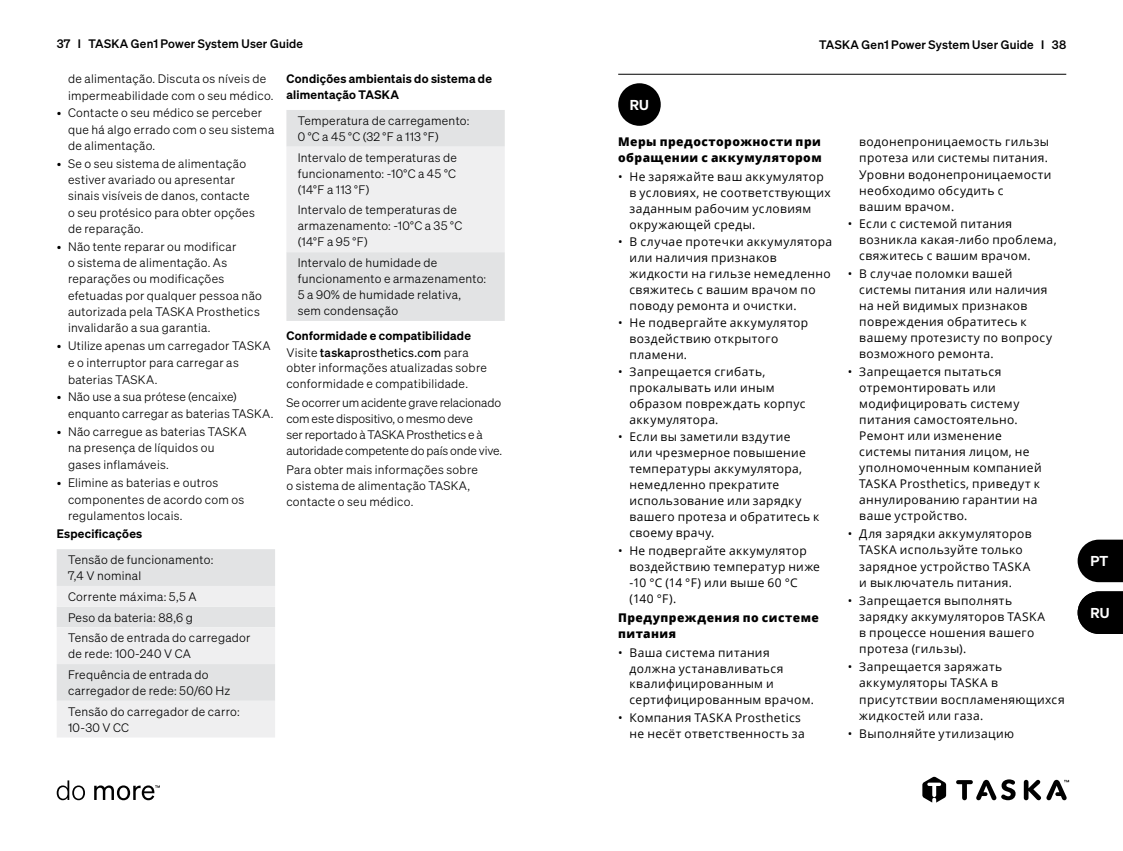
<style>
.page{position:relative;width:1123px;height:851px;background:#fff}
.page>*{position:absolute;margin:0;border:0;box-sizing:border-box;transform-origin:0 0}
.t1{font:600 14px "Sohne";color:#fff}
.t2{font:12px/16px "Open Sans";letter-spacing:.03em;color:#000}
.t3{font:12px/16.4px "Sohne Leicht";letter-spacing:.02em;color:#000}
.t4{font:12px/16px "Sohne Leicht";letter-spacing:-.01em;color:#000}
.t5{font:600 12px/16px "Sohne";letter-spacing:.02em;color:#000}
.t6{font:800 12px/16px "Open Sans";letter-spacing:.04em;color:#000}
.t7{font:12px "Sohne Kraftig";letter-spacing:.02em;color:#000}
.t8{font:12px "Sohne Buch";letter-spacing:.02em;color:#000}
.s1{font-family:"Sohne Leicht"}
.s2{font-family:"Sohne Kraftig"}
</style>
<div class="page">
<svg style="left:922px;top:776px;width:24px;height:26px"></svg>
<svg style="left:956px;top:779px;width:59px;height:21px"></svg>
<svg style="left:1023px;top:779px;width:46px;height:21px"></svg>
<svg style="left:57px;top:780px;width:103px;height:20px"></svg>
<svg style="left:1077px;top:539px;width:46px;height:43px;background:#1f1f1f"></svg>
<svg style="left:1077px;top:591px;width:46px;height:43px;background:#1c1c1c"></svg>
<hr style="left:618px;top:74px;width:448px;height:1px;background:#000">
<div style="left:618px;top:83px;width:42px;height:43px;background:#000;border-radius:50%"></div>
<div style="left:57px;top:549px;width:218px;height:188px;background:#e8e9ea"></div>
<div style="left:286px;top:110px;width:219px;height:211px;background:#e2e3e4"></div>
<div style="left:286px;top:147px;width:219px;height:105px;background:#efeff0"></div>
<p class="t7" style="left:57px;top:36px;width:248px">37 I TASKA Gen1 Power System User Guide</p>
<p class="t7" style="left:819px;top:37px;width:248px">TASKA Gen1 Power System User Guide I 38</p>
<p class="t3" style="left:68px;top:71px;width:207px">de alimentação. Discuta os níveis de impermeabilidade com o seu médico.</p>
<p class="t3" style="left:68px;top:105px;width:208px;text-indent:-11px">• Contacte o seu médico se perceber que há algo errado com o seu sistema de alimentação.</p>
<p class="t3" style="left:68px;top:155px;width:188px;text-indent:-11px">• Se o seu sistema de alimentação estiver avariado ou apresentar sinais visíveis de danos, contacte o seu protésico para obter opções de reparação.</p>
<p class="t3" style="left:68px;top:238px;width:195px;text-indent:-11px">• Não tente reparar ou modificar<br>o sistema de alimentação. As reparações ou modificações efetuadas por qualquer pessoa não autorizada pela TASKA Prosthetics invalidarão a sua garantia.</p>
<p class="t3" style="left:68px;top:337px;width:204px;text-indent:-11px">• Utilize apenas um carregador TASKA e o interruptor para carregar as baterias TASKA.</p>
<p class="t3" style="left:68px;top:388px;width:207px;text-indent:-11px">• Não use a sua prótese (encaixe) enquanto carregar as baterias TASKA.</p>
<p class="t3" style="left:68px;top:423px;width:180px;text-indent:-11px">• Não carregue as baterias TASKA na presença de líquidos ou gases inflamáveis.</p>
<p class="t3" style="left:68px;top:474px;width:178px;text-indent:-11px">• Elimine as baterias e outros componentes de acordo com os regulamentos locais.</p>
<p class="t5" style="left:57px;top:525px;width:87px">Especificações</p>
<p class="t3" style="left:68px;top:551px;width:147px">Tensão de funcionamento:<br>7,4 V nominal</p>
<p class="t3" style="left:68px;top:586px;width:184px;line-height:20.8px">Corrente máxima: 5,5 A<br>Peso da bateria: 88,6 g<br>Tensão de entrada do carregador</p>
<p class="t3" style="left:68px;top:643px;width:142px;line-height:20.6px">de rede: 100-240 V CA<br>Frequência de entrada do</p>
<p class="t3" style="left:68px;top:680px;width:173px;line-height:20.8px">carregador de rede: 50/60 Hz<br>Tensão do carregador de carro:</p>
<p class="t3" style="left:68px;top:719px;width:63px">10-30 V CC</p>
<p class="t5" style="left:286px;top:70px;width:207px">Condições ambientais do sistema de alimentação TASKA</p>
<p class="t3" style="left:298px;top:112px;width:173px">Temperatura de carregamento:<br>0 °C a 45 °C (32 °F a 113 °F)</p>
<p class="t3" style="left:298px;top:149px;width:161px;text-align:justify">Intervalo de temperaturas de funcionamento: -10°C a 45 °C (14°F a 113 °F)</p>
<p class="t3" style="left:298px;top:202px;width:166px">Intervalo de temperaturas de armazenamento: -10°C a 35 °C (14°F a 95 °F)</p>
<p class="t3" style="left:298px;top:255px;width:190px">Intervalo de humidade de funcionamento e armazenamento:<br>5 a 90% de humidade relativa, sem condensação</p>
<p class="t5" style="left:286px;top:327px;width:186px">Conformidade e compatibilidade</p>
<p class="t8" style="left:286px;top:346px;width:184px"><span class="s1">Visite</span> <span class="s2">taska</span>prosthetics.com <span class="s1">para</span></p>
<p class="t3" style="left:286px;top:359px;width:202px">obter informações atualizadas sobre conformidade e compatibilidade.</p>
<p class="t4" style="left:286px;top:394px;width:217px">Se ocorrer um acidente grave relacionado com este dispositivo, o mesmo deve<br>ser reportado à TASKA Prosthetics e à autoridade competente do país onde vive.</p>
<p class="t3" style="left:286px;top:461px;width:193px">Para obter mais informações sobre o sistema de alimentação TASKA, contacte o seu médico.</p>
<p class="t1" style="left:630px;top:96px;width:20px">RU</p>
<p class="t6" style="left:618px;top:133px;width:205px">Меры предосторожности при обращении с аккумулятором</p>
<p class="t2" style="left:629px;top:168px;width:203px;text-indent:-11px">• Не заряжайте ваш аккумулятор в условиях, не соответствующих заданным рабочим условиям окружающей среды.</p>
<p class="t2" style="left:629px;top:233px;width:204px;text-indent:-11px">• В случае протечки аккумулятора или наличия признаков жидкости на гильзе немедленно свяжитесь с вашим врачом по поводу ремонта и очистки.</p>
<p class="t2" style="left:629px;top:314px;width:180px;text-indent:-11px">• Не подвергайте аккумулятор воздействию открытого пламени.</p>
<p class="t2" style="left:629px;top:363px;width:178px;text-indent:-11px">• Запрещается сгибать, прокалывать или иным образом повреждать корпус аккумулятора.</p>
<p class="t2" style="left:629px;top:428px;width:191px;text-indent:-11px">• Если вы заметили вздутие<br>или чрезмерное повышение температуры аккумулятора, немедленно прекратите использование или зарядку вашего протеза и обратитесь к своему врачу.</p>
<p class="t2" style="left:629px;top:542px;width:192px;text-indent:-11px">• Не подвергайте аккумулятор воздействию температур ниже -10 °C (14 °F) или выше 60 °C (140 °F).</p>
<p class="t6" style="left:618px;top:609px;width:202px">Предупреждения по системе питания</p>
<p class="t2" style="left:629px;top:643px;width:186px;text-indent:-11px">• Ваша система питания должна устанавливаться квалифицированным и сертифицированным врачом.</p>
<p class="t2" style="left:629px;top:708px;width:177px;text-indent:-11px">• Компания TASKA Prosthetics не несёт ответственность за</p>
<p class="t2" style="left:859px;top:134px;width:194px">водонепроницаемость гильзы протеза или системы питания.<br>Уровни водонепроницаемости необходимо обсудить с<br>вашим врачом.</p>
<p class="t2" style="left:859px;top:215px;width:199px;text-indent:-11px">• Если с системой питания возникла какая-либо проблема, свяжитесь с вашим врачом.</p>
<p class="t2" style="left:859px;top:265px;width:194px;text-indent:-11px">• В случае поломки вашей системы питания или наличия на ней видимых признаков повреждения обратитесь к вашему протезисту по вопросу возможного ремонта.</p>
<p class="t2" style="left:859px;top:363px;width:184px;text-indent:-11px">• Запрещается пытаться отремонтировать или модифицировать систему питания самостоятельно.<br>Ремонт или изменение системы питания лицом, не уполномоченным компанией<br>TASKA Prosthetics, приведут к аннулированию гарантии на ваше устройство.</p>
<p class="t2" style="left:859px;top:525px;width:174px;text-indent:-11px">• Для зарядки аккумуляторов<br>TASKA используйте только зарядное устройство TASKA и выключатель питания.</p>
<p class="t2" style="left:859px;top:591px;width:187px;text-indent:-11px">• Запрещается выполнять зарядку аккумуляторов TASKA в процессе ношения вашего протеза (гильзы).</p>
<p class="t2" style="left:859px;top:658px;width:207px;text-indent:-11px">• Запрещается заряжать аккумуляторы TASKA в присутствии воспламеняющихся жидкостей или газа.</p>
<p class="t2" style="left:848px;top:724px;width:168px">• Выполняйте утилизацию</p>
<p class="t1" style="left:1090px;top:552px;width:19px">PT</p>
<p class="t1" style="left:1090px;top:604px;width:20px">RU</p>
</div>
